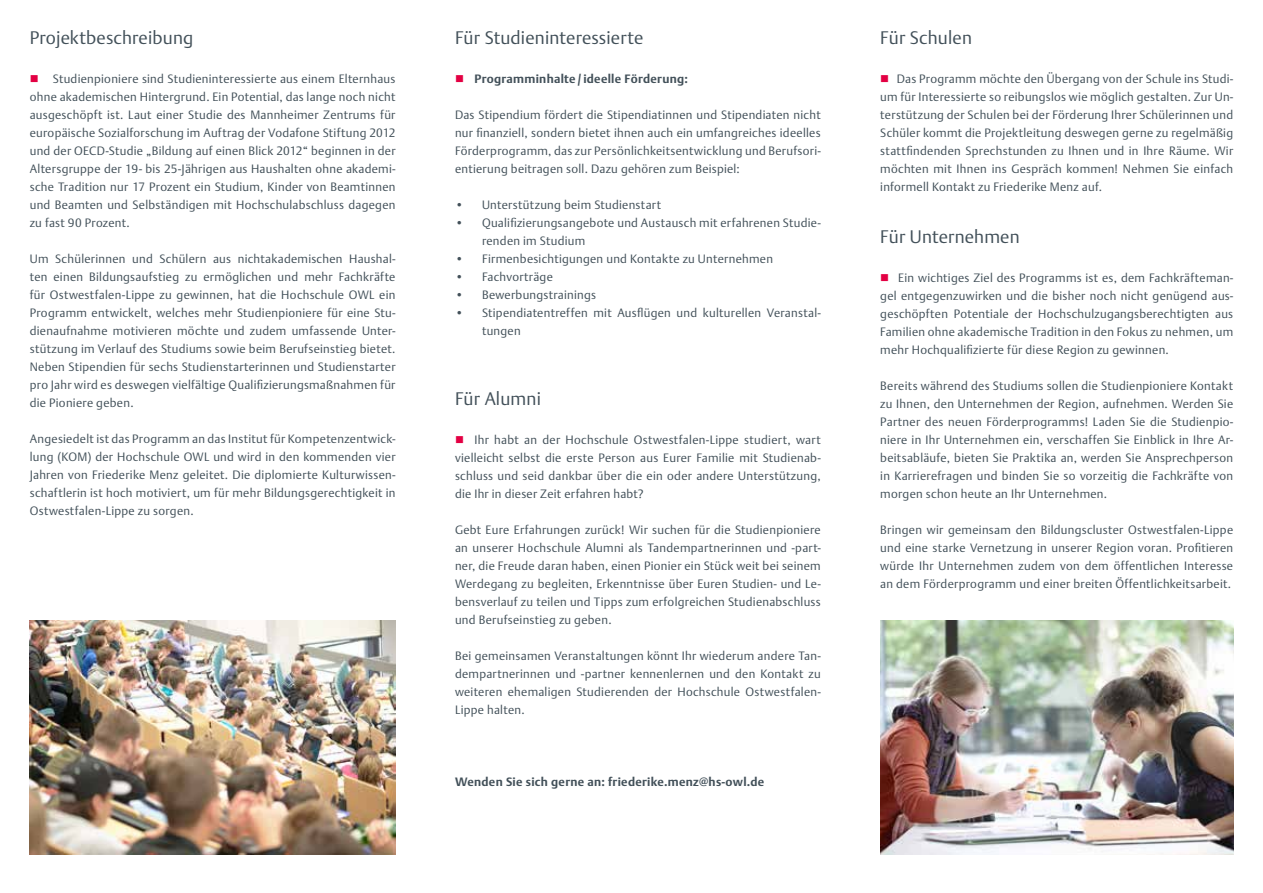
<style>
.page{position:relative;width:1263px;height:893px;background:#fff}
.page>*{position:absolute;margin:0;border:0;box-sizing:border-box;transform-origin:0 0}
.t1{font:300 18px "DTL Argo TOT";letter-spacing:.01em;color:#425059}
.t2{font:300 12px/18px "DTL Argo TOT";letter-spacing:.02em;color:#425059;text-align:justify}
.t3{font:700 12px "DTL Argo TOT";letter-spacing:.025em;color:#425059}
.s1{color:#e30043}
</style>
<div class="page">
<img style="left:30px;top:621px;width:365px;height:234px">
<img style="left:880px;top:621px;width:353px;height:234px">
<h1 class="t1" style="left:30px;top:27px;width:165px">Projektbeschreibung</h1>
<h1 class="t1" style="left:455px;top:27px;width:190px">Für Studieninteressierte</h1>
<h1 class="t1" style="left:880px;top:27px;width:93px">Für Schulen</h1>
<p class="t2" style="left:30px;top:70px;width:367px"><span class="s1">■</span> Studienpioniere sind Studieninteressierte aus einem Elternhaus ohne akademischen Hintergrund. Ein Potential, das lange noch nicht ausgeschöpft ist. Laut einer Studie des Mannheimer Zentrums für europäische Sozialforschung im Auftrag der Vodafone Stiftung 2012 und der OECD-Studie „Bildung auf einen Blick 2012“ beginnen in der Altersgruppe der 19- bis 25-Jährigen aus Haushalten ohne akademi&shy;sche Tradition nur 17 Prozent ein Studium, Kinder von Beamtinnen und Beamten und Selbständigen mit Hochschulabschluss dagegen zu fast 90 Prozent.</p>
<p class="t2" style="left:30px;top:250px;width:367px">Um Schülerinnen und Schülern aus nichtakademischen Haushal&shy;ten einen Bildungsaufstieg zu ermöglichen und mehr Fachkräfte für Ostwestfalen-Lippe zu gewinnen, hat die Hochschule OWL ein Programm entwickelt, welches mehr Studienpioniere für eine Stu&shy;dienaufnahme motivieren möchte und zudem umfassende Unter&shy;stützung im Verlauf des Studiums sowie beim Berufseinstieg bietet.<br>Neben Stipendien für sechs Studienstarterinnen und Studienstarter pro Jahr wird es deswegen vielfältige Qualifizierungsmaßnahmen für die Pioniere geben.</p>
<p class="t2" style="left:30px;top:430px;width:367px">Angesiedelt ist das Programm an das Institut für Kompetenzentwick&shy;lung (KOM) der Hochschule OWL und wird in den kommenden vier Jahren von Friederike Menz geleitet. Die diplomierte Kulturwissen&shy;schaftlerin ist hoch motiviert, um für mehr Bildungsgerechtigkeit in Ostwestfalen-Lippe zu sorgen.</p>
<p class="t3" style="left:455px;top:72px;width:234px"><span class="s1">■</span> Programminhalte /ideelle Förderung:</p>
<p class="t2" style="left:455px;top:106px;width:367px">Das Stipendium fördert die Stipendiatinnen und Stipendiaten nicht nur finanziell, sondern bietet ihnen auch ein umfangreiches ideelles Förderprogramm, das zur Persönlichkeitsentwicklung und Berufsori&shy;entierung beitragen soll. Dazu gehören zum Beispiel:</p>
<p class="t2" style="left:455px;top:196px;width:208px">• Unterstützung beim Studienstart</p>
<p class="t2" style="left:482px;top:214px;width:340px;text-indent:-27px">• Qualifizierungsangebote und Austausch mit erfahrenen Studie&shy;renden im Studium</p>
<p class="t2" style="left:455px;top:250px;width:320px">• Firmenbesichtigungen und Kontakte zu Unternehmen</p>
<p class="t2" style="left:455px;top:268px;width:99px">• Fachvorträge</p>
<p class="t2" style="left:455px;top:286px;width:143px">• Bewerbungstrainings</p>
<p class="t2" style="left:482px;top:304px;width:340px;text-indent:-27px">• Stipendiatentreffen mit Ausflügen und kulturellen Veranstal&shy;tungen</p>
<h1 class="t1" style="left:455px;top:387px;width:87px">Für Alumni</h1>
<p class="t2" style="left:455px;top:430px;width:367px"><span class="s1">■</span> Ihr habt an der Hochschule Ostwestfalen-Lippe studiert, wart vielleicht selbst die erste Person aus Eurer Familie mit Studienab&shy;schluss und seid dankbar über die ein oder andere Unterstützung, die Ihr in dieser Zeit erfahren habt?</p>
<p class="t2" style="left:455px;top:520px;width:367px">Gebt Eure Erfahrungen zurück! Wir suchen für die Studienpioniere an unserer Hochschule Alumni als Tandempartnerinnen und -part&shy;ner, die Freude daran haben, einen Pionier ein Stück weit bei seinem Werdegang zu begleiten, Erkenntnisse über Euren Studien- und Le&shy;bensverlauf zu teilen und Tipps zum erfolgreichen Studienabschluss und Berufseinstieg zu geben.</p>
<p class="t2" style="left:455px;top:646px;width:367px">Bei gemeinsamen Veranstaltungen könnt Ihr wiederum andere Tan&shy;dempartnerinnen und -partner kennenlernen und den Kontakt zu weiteren ehemaligen Studierenden der Hochschule Ostwestfalen-Lippe halten.</p>
<p class="t3" style="left:455px;top:774px;width:311px">Wenden Sie sich gerne an: friederike.menz@hs-owl.de</p>
<p class="t2" style="left:880px;top:70px;width:354px"><span class="s1">■</span> Das Programm möchte den Übergang von der Schule ins Studi&shy;um für Interessierte so reibungslos wie möglich gestalten. Zur Un&shy;terstützung der Schulen bei der Förderung Ihrer Schülerinnen und Schüler kommt die Projektleitung deswegen gerne zu regelmäßig stattfindenden Sprechstunden zu Ihnen und in Ihre Räume. Wir möchten mit Ihnen ins Gespräch kommen! Nehmen Sie einfach informell Kontakt zu Friederike Menz auf.</p>
<h1 class="t1" style="left:880px;top:225px;width:141px">Für Unternehmen</h1>
<p class="t2" style="left:880px;top:268px;width:354px"><span class="s1">■</span> Ein wichtiges Ziel des Programms ist es, dem Fachkräfteman&shy;gel entgegenzuwirken und die bisher noch nicht genügend aus&shy;geschöpften Potentiale der Hochschulzugangsberechtigten aus Familien ohne akademische Tradition in den Fokus zu nehmen, um mehr Hochqualifizierte für diese Region zu gewinnen.</p>
<p class="t2" style="left:880px;top:376px;width:354px">Bereits während des Studiums sollen die Studienpioniere Kontakt zu Ihnen, den Unternehmen der Region, aufnehmen. Werden Sie Partner des neuen Förderprogramms! Laden Sie die Studienpio&shy;niere in Ihr Unternehmen ein, verschaffen Sie Einblick in Ihre Ar&shy;beitsabläufe, bieten Sie Praktika an, werden Sie Ansprechperson in Karrierefragen und binden Sie so vorzeitig die Fachkräfte von morgen schon heute an Ihr Unternehmen.</p>
<p class="t2" style="left:880px;top:520px;width:354px">Bringen wir gemeinsam den Bildungscluster Ostwestfalen-Lippe und eine starke Vernetzung in unserer Region voran. Profitieren würde Ihr Unternehmen zudem von dem öffentlichen Interesse an dem Förderprogramm und einer breiten Öffentlichkeitsarbeit.</p>
</div>
